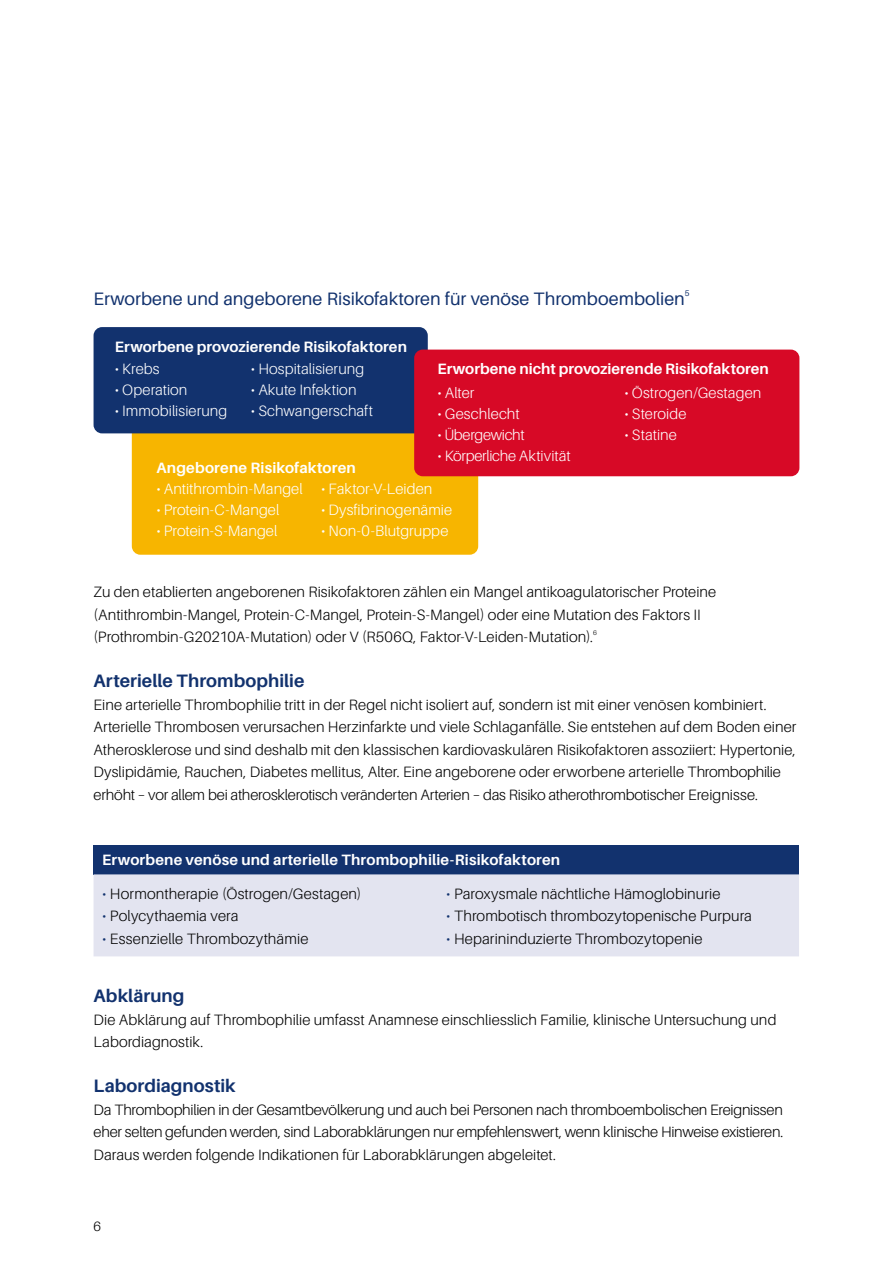
<style>
.page{position:relative;width:893px;height:1263px;background:#fff}
.page>*{position:absolute;margin:0;border:0;box-sizing:border-box;transform-origin:0 0}
.t1{font:18px "Aileron";color:#12326e}
.t2{font:700 18px "Aileron";color:#12326e}
.t3{font:300 15px/22.5px "Aileron";letter-spacing:.005em;color:#000}
.t4{font:300 15px "Aileron";letter-spacing:.005em;color:#fff}
.t5{font:700 15px "Aileron";letter-spacing:.005em;color:#fff}
.t6{font:300 15px "Aileron";letter-spacing:-.02em;color:#fff}
.t7{font:300 13.5px "Aileron";color:#000}
.t8{font:8.1px "Aileron";color:#12326e}
.t9{font:300 6.75px "Aileron";color:#000}
.s1{color:#12326e}
</style>
<div class="page">
<div style="left:132px;top:425px;width:346px;height:130px;background:#f7b500;border-radius:9px"></div>
<div style="left:94px;top:327px;width:334px;height:106px;background:#12326e;border-radius:9px"></div>
<div style="left:94px;top:845px;width:705px;height:29px;background:#12326e"></div>
<div style="left:94px;top:874px;width:705px;height:82px;background:#e3e4f0"></div>
<div style="left:414px;top:350px;width:385px;height:126px;background:#d70926;border-radius:9px"></div>
<p class="t1" style="left:94px;top:288px;width:593px">Erworbene und angeborene Risikofaktoren für venöse Thromboembolien</p>
<p class="t8" style="left:685px;top:289px;width:6px">5</p>
<p class="t5" style="left:115px;top:339px;width:294px">Erworbene provozierende Risikofaktoren</p>
<p class="t4" style="left:115px;top:360px;width:46px">• Krebs</p>
<p class="t4" style="left:115px;top:381px;width:74px">• Operation</p>
<p class="t4" style="left:115px;top:402px;width:114px">• Immobilisierung</p>
<p class="t4" style="left:251px;top:360px;width:115px">• Hospitalisierung</p>
<p class="t4" style="left:251px;top:381px;width:107px">• Akute Infektion</p>
<p class="t4" style="left:251px;top:402px;width:124px">• Schwangerschaft</p>
<p class="t5" style="left:437px;top:360px;width:333px">Erworbene nicht provozierende Risikofaktoren</p>
<p class="t4" style="left:437px;top:385px;width:39px">• Alter</p>
<p class="t4" style="left:437px;top:406px;width:84px">• Geschlecht</p>
<p class="t6" style="left:437px;top:427px;width:89px">• Übergewicht</p>
<p class="t4" style="left:437px;top:448px;width:135px">• Körperliche Aktivität</p>
<p class="t4" style="left:624px;top:385px;width:138px">• Östrogen/Gestagen</p>
<p class="t4" style="left:624px;top:406px;width:64px">• Steroide</p>
<p class="t4" style="left:624px;top:427px;width:54px">• Statine</p>
<p class="t5" style="left:156px;top:459px;width:201px">Angeborene Risikofaktoren</p>
<p class="t4" style="left:156px;top:481px;width:148px">• Antithrombin-Mangel</p>
<p class="t4" style="left:156px;top:502px;width:124px">• Protein-C-Mangel</p>
<p class="t4" style="left:156px;top:523px;width:122px">• Protein-S-Mangel</p>
<p class="t4" style="left:321px;top:481px;width:113px">• Faktor-V-Leiden</p>
<p class="t4" style="left:321px;top:502px;width:133px">• Dysfibrinogenämie</p>
<p class="t4" style="left:321px;top:523px;width:129px">• Non-0-Blutgruppe</p>
<p class="t3" style="left:94px;top:581px;width:624px">Zu den etablierten angeborenen Risikofaktoren zählen ein Mangel antikoagulatorischer Proteine (Antithrombin-Mangel, Protein-C-Mangel, Protein-S-Mangel) oder eine Mutation des Faktors II (Prothrombin-G20210A-Mutation) oder V (R506Q, Faktor-V-Leiden-Mutation).</p>
<p class="t9" style="left:593px;top:629px;width:5px">6</p>
<p class="t2" style="left:94px;top:671px;width:212px">Arterielle Thrombophilie</p>
<p class="t3" style="left:94px;top:693px;width:704px">Eine arterielle Thrombophilie tritt in der Regel nicht isoliert auf, sondern ist mit einer venösen kombiniert.<br>Arterielle Thrombosen verursachen Herzinfarkte und viele Schlaganfälle. Sie entstehen auf dem Boden einer Atherosklerose und sind deshalb mit den klassischen kardiovaskulären Risikofaktoren assoziiert: Hypertonie, Dyslipidämie, Rauchen, Diabetes mellitus, Alter. Eine angeborene oder erworbene arterielle Thrombophilie erhöht – vor allem bei atherosklerotisch veränderten Arterien – das Risiko atherothrombotischer Ereignisse.</p>
<p class="t5" style="left:102px;top:852px;width:460px">Erworbene venöse und arterielle Thrombophilie-Risikofaktoren</p>
<p class="t3" style="left:102px;top:882px;width:261px"><span class="s1">•</span> Hormontherapie (Östrogen/Gestagen)</p>
<p class="t3" style="left:102px;top:905px;width:138px"><span class="s1">•</span> Polycythaemia vera</p>
<p class="t3" style="left:102px;top:927px;width:208px"><span class="s1">•</span> Essenzielle Thrombozythämie</p>
<p class="t3" style="left:446px;top:882px;width:276px"><span class="s1">•</span> Paroxysmale nächtliche Hämoglobinurie</p>
<p class="t3" style="left:446px;top:905px;width:307px"><span class="s1">•</span> Thrombotisch thrombozytopenische Purpura</p>
<p class="t3" style="left:446px;top:927px;width:258px"><span class="s1">•</span> Heparininduzierte Thrombozytopenie</p>
<p class="t2" style="left:94px;top:986px;width:92px">Abklärung</p>
<p class="t3" style="left:94px;top:1008px;width:684px">Die Abklärung auf Thrombophilie umfasst Anamnese einschliesslich Familie, klinische Untersuchung und<br>Labordiagnostik.</p>
<p class="t2" style="left:94px;top:1076px;width:144px">Labordiagnostik</p>
<p class="t3" style="left:94px;top:1098px;width:691px;text-align:justify">Da Thrombophilien in der Gesamtbevölkerung und auch bei Personen nach thromboembolischen Ereignissen eher selten gefunden werden, sind Laborabklärungen nur empfehlenswert, wenn klinische Hinweise existieren.<br>Daraus werden folgende Indikationen für Laborabklärungen abgeleitet.</p>
<p class="t7" style="left:94px;top:1219px;width:9px">6</p>
</div>
